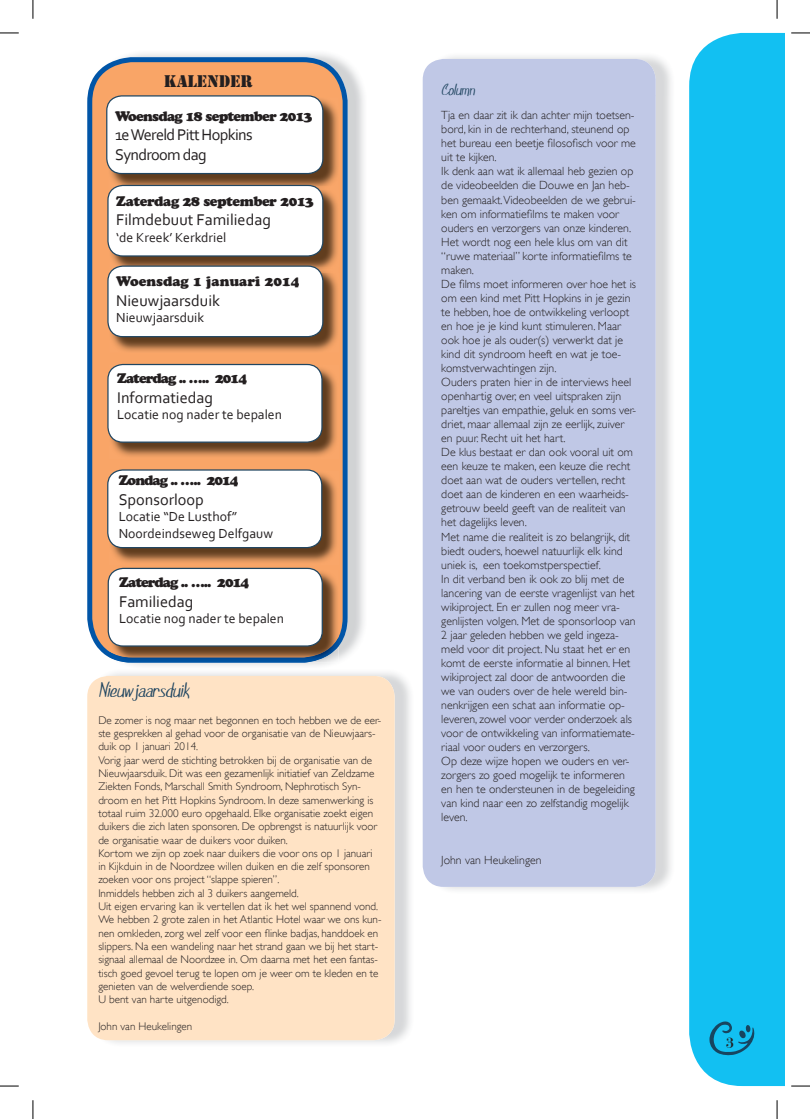
<style>
.page{position:relative;width:810px;height:1119px;background:#fff}
.page>*{position:absolute;margin:0;border:0;box-sizing:border-box;transform-origin:0 0}
.t1{font:22.88px "SF Foxboro Script";color:#214661}
.t2{font:17.75px "SF Foxboro Script";color:#214661}
.t3{font:17.5px "Stencil";color:#231f20}
.t4{font:16.25px "Corbel";color:#231f20}
.t5{font:16.25px/19.5px "Corbel";letter-spacing:-.04em;color:#231f20}
.t6{font:16.25px "Modern";color:#231f20}
.t7{font:13.75px/16.5px "Corbel";color:#231f20}
.t8{font:13.75px "Cooper Black Std";letter-spacing:-.07em;color:#231f20}
.t9{font:13.75px "Cooper Black Std";letter-spacing:-.05em;color:#231f20}
.t10{font:13.75px "Cooper Black Std";letter-spacing:-.03em;color:#231f20}
.t11{font:13.75px "Cooper Black Std";color:#231f20}
.t12{font:300 11.88px/14px "Gill Sans";color:#231f20}
.t13{font:300 11.12px/13.2px "Gill Sans";color:#231f20}
</style>
<div class="page">
<div style="left:689px;top:33px;width:95px;height:1052px;background:#12c0f2"></div>
<svg style="left:709px;top:1021px;width:47px;height:34px;background:#13a0cc"></svg>
<div style="left:423px;top:59px;width:233px;height:827px;background:#c0c8e6"></div>
<img style="left:124px;top:53px;width:240px;height:613px">
<svg style="left:87px;top:57px;width:261px;height:605px;background:#c4987b"></svg>
<img style="left:108px;top:97px;width:231px;height:93px">
<div style="left:107px;top:96px;width:216px;height:77px;background:#fff;border-radius:15px"></div>
<div style="left:106px;top:95px;width:217px;height:79px;border:1px solid #214661;border-radius:15px"></div>
<img style="left:109px;top:190px;width:230px;height:77px">
<img style="left:109px;top:187px;width:230px;height:3px">
<div style="left:108px;top:185px;width:215px;height:71px;background:#fff;border-radius:15px"></div>
<div style="left:107px;top:185px;width:216px;height:71px;border:1px solid #214661;border-radius:15px"></div>
<svg style="left:87px;top:675px;width:308px;height:365px;background:#fee3c6"></svg>
<img style="left:109px;top:272px;width:230px;height:81px">
<img style="left:109px;top:267px;width:230px;height:5px">
<div style="left:108px;top:266px;width:215px;height:70px;background:#fff;border-radius:15px"></div>
<div style="left:107px;top:265px;width:216px;height:72px;border:1px solid #214661;border-radius:15px"></div>
<img style="left:109px;top:366px;width:229px;height:92px">
<div style="left:108px;top:364px;width:214px;height:78px;background:#fff;border-radius:15px"></div>
<div style="left:107px;top:364px;width:216px;height:78px;border:1px solid #214661;border-radius:15px"></div>
<img style="left:109px;top:471px;width:229px;height:93px">
<div style="left:108px;top:470px;width:214px;height:77px;background:#fff;border-radius:15px"></div>
<div style="left:107px;top:469px;width:215px;height:79px;border:1px solid #214661;border-radius:15px"></div>
<img style="left:110px;top:569px;width:229px;height:68px">
<img style="left:110px;top:637px;width:229px;height:25px">
<div style="left:108px;top:568px;width:214px;height:78px;background:#fff;border-radius:15px"></div>
<div style="left:108px;top:567px;width:215px;height:79px;border:1px solid #214661;border-radius:15px"></div>
<svg style="left:0;top:32px;width:19px;height:2px"></svg>
<svg style="left:791px;top:32px;width:19px;height:2px"></svg>
<svg style="left:0;top:1085px;width:19px;height:1px"></svg>
<svg style="left:791px;top:1085px;width:19px;height:1px"></svg>
<svg style="left:32px;top:0;width:2px;height:19px"></svg>
<svg style="left:32px;top:1100px;width:2px;height:18px"></svg>
<svg style="left:776px;top:0;width:2px;height:19px"></svg>
<svg style="left:776px;top:1100px;width:2px;height:18px"></svg>
<h3 class="t3" style="left:164px;top:71px;width:90px">KALENDER</h3>
<p class="t9" style="left:115px;top:107px;width:199px">Woensdag 18 september 2013</p>
<h3 class="t5" style="left:115px;top:124px;width:139px">1e Wereld Pitt Hopkins<br>Syndroom dag</h3>
<p class="t10" style="left:116px;top:192px;width:199px">Zaterdag 28 september 2013</p>
<h3 class="t4" style="left:116px;top:210px;width:156px">Filmdebuut Familiedag</h3>
<p class="t7" style="left:116px;top:228px;width:112px">‘de Kreek’ Kerkdriel</p>
<p class="t11" style="left:116px;top:273px;width:185px">Woensdag 1 januari 2014</p>
<h3 class="t4" style="left:116px;top:290px;width:105px">Nieuwjaarsduik</h3>
<p class="t7" style="left:116px;top:309px;width:89px">Nieuwjaarsduik</p>
<p class="t8" style="left:117px;top:370px;width:131px">Zaterdag .. ….. 2014</p>
<h3 class="t4" style="left:117px;top:387px;width:98px">Informatiedag</h3>
<p class="t7" style="left:117px;top:406px;width:166px">Locatie nog nader te bepalen</p>
<p class="t8" style="left:119px;top:472px;width:121px">Zondag .. ….. 2014</p>
<h3 class="t4" style="left:119px;top:489px;width:87px">Sponsorloop</h3>
<p class="t7" style="left:119px;top:508px;width:156px">Locatie “De Lusthof”<br>Noordeindseweg Delfgauw</p>
<p class="t8" style="left:119px;top:574px;width:131px">Zaterdag .. ….. 2014</p>
<h3 class="t4" style="left:119px;top:591px;width:76px">Familiedag</h3>
<p class="t7" style="left:119px;top:610px;width:166px">Locatie nog nader te bepalen</p>
<h1 class="t1" style="left:98px;top:677px;width:92px">Nieuwjaarsduik</h1>
<p class="t13" style="left:98px;top:713px;width:285px">De zomer is nog maar net begonnen en toch hebben we de eer&shy;ste gesprekken al gehad voor de organisatie van de Nieuwjaars&shy;duik op 1 januari 2014.<br>Vorig jaar werd de stichting betrokken bij de organisatie van de Nieuwjaarsduik. Dit was een gezamenlijk initiatief van Zeldzame Ziekten Fonds, Marschall Smith Syndroom, Nephrotisch Syn&shy;droom en het Pitt Hopkins Syndroom. In deze samenwerking is totaal ruim 32.000 euro opgehaald. Elke organisatie zoekt eigen duikers die zich laten sponsoren. De opbrengst is natuurlijk voor de organisatie waar de duikers voor duiken.<br>Kortom we zijn op zoek naar duikers die voor ons op 1 januari in Kijkduin in de Noordzee willen duiken en die zelf sponsoren zoeken voor ons project “slappe spieren”.<br>Inmiddels hebben zich al 3 duikers aangemeld.<br>Uit eigen ervaring kan ik vertellen dat ik het wel spannend vond.<br>We hebben 2 grote zalen in het Atlantic Hotel waar we ons kun&shy;nen omkleden, zorg wel zelf voor een flinke badjas, handdoek en slippers. Na een wandeling naar het strand gaan we bij het start&shy;signaal allemaal de Noordzee in. Om daarna met het een fantas&shy;tisch goed gevoel terug te lopen om je weer om te kleden en te genieten van de welverdiende soep.<br>U bent van harte uitgenodigd.</p>
<p class="t13" style="left:98px;top:1019px;width:95px">John van Heukelingen</p>
<h2 class="t2" style="left:441px;top:80px;width:35px">Column</h2>
<p class="t12" style="left:441px;top:108px;width:197px">Tja en daar zit ik dan achter mijn toetsen&shy;bord, kin in de rechterhand, steunend op het bureau een beetje filosofisch voor me uit te kijken.<br>Ik denk aan wat ik allemaal heb gezien op de videobeelden die Douwe en Jan heb&shy;ben gemaakt.Videobeelden de we gebrui&shy;ken om informatiefilms te maken voor ouders en verzorgers van onze kinderen.<br>Het wordt nog een hele klus om van dit “ruwe materiaal” korte informatiefilms te maken.<br>De films moet informeren over hoe het is om een kind met Pitt Hopkins in je gezin te hebben, hoe de ontwikkeling verloopt en hoe je je kind kunt stimuleren. Maar ook hoe je als ouder(s) verwerkt dat je kind dit syndroom heeft en wat je toe&shy;komstverwachtingen zijn.<br>Ouders praten hier in de interviews heel openhartig over, en veel uitspraken zijn pareltjes van empathie, geluk en soms ver&shy;driet, maar allemaal zijn ze eerlijk, zuiver en puur. Recht uit het hart.<br>De klus bestaat er dan ook vooral uit om een keuze te maken, een keuze die recht doet aan wat de ouders vertellen, recht doet aan de kinderen en een waarheids&shy;getrouw beeld geeft van de realiteit van het dagelijks leven.<br>Met name die realiteit is zo belangrijk, dit biedt ouders, hoewel natuurlijk elk kind uniek is, een toekomstperspectief.<br>In dit verband ben ik ook zo blij met de lancering van de eerste vragenlijst van het wikiproject. En er zullen nog meer vra&shy;genlijsten volgen. Met de sponsorloop van 2 jaar geleden hebben we geld ingeza&shy;meld voor dit project. Nu staat het er en komt de eerste informatie al binnen. Het wikiproject zal door de antwoorden die we van ouders over de hele wereld bin&shy;nenkrijgen een schat aan informatie op&shy;leveren, zowel voor verder onderzoek als voor de ontwikkeling van informatiemate&shy;riaal voor ouders en verzorgers.<br>Op deze wijze hopen we ouders en ver&shy;zorgers zo goed mogelijk te informeren en hen te ondersteunen in de begeleiding van kind naar een zo zelfstandig mogelijk leven.</p>
<p class="t12" style="left:441px;top:852px;width:102px">John van Heukelingen</p>
<h3 class="t6" style="left:726px;top:1034px;width:9px">3</h3>
</div>
